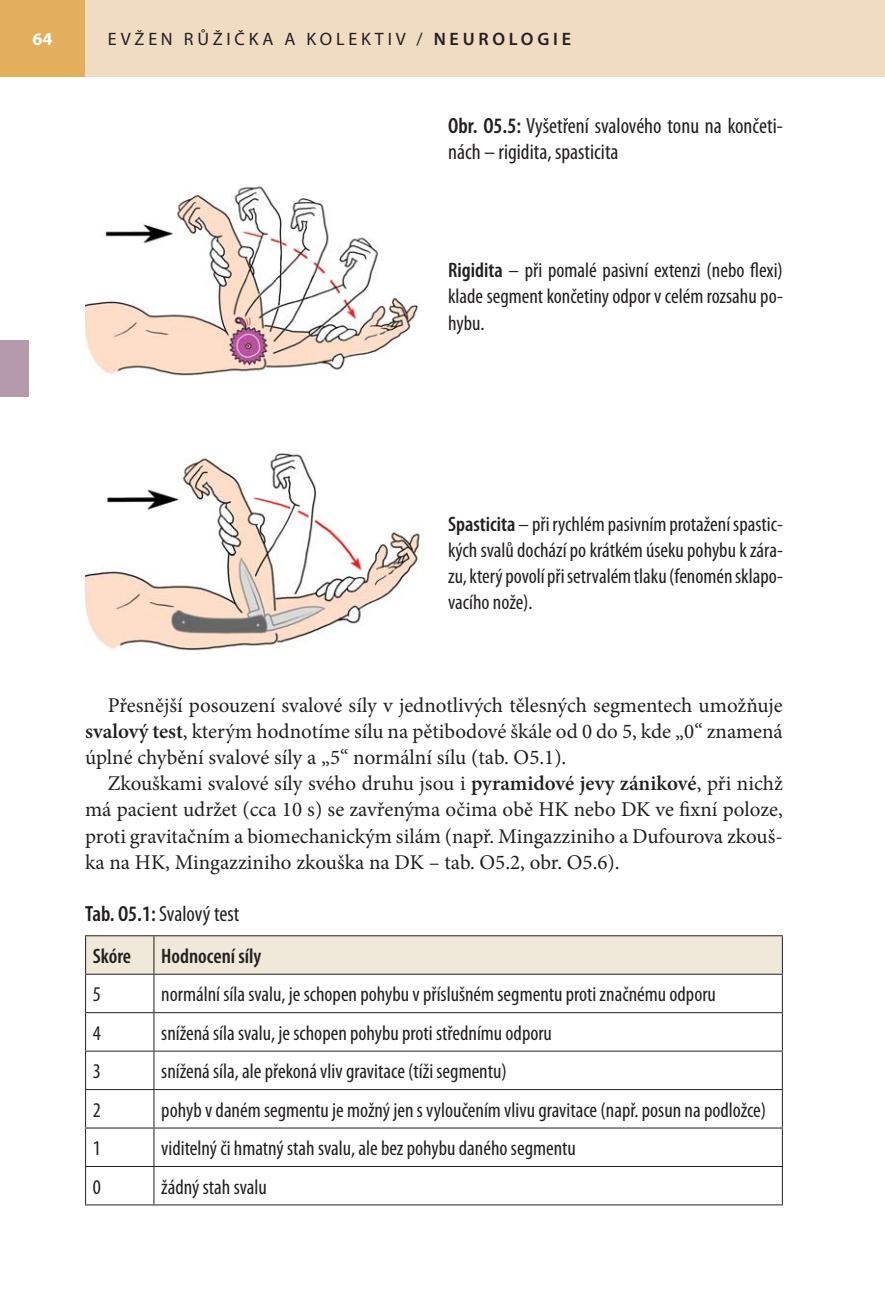
<style>
.page{position:relative;width:885px;height:1316px;background:#fff}
.page>*{position:absolute;margin:0;border:0;box-sizing:border-box;transform-origin:0 0}
.t1{font:condensed 22px/26.2px "Myriad Pro";color:#231f20}
.t2{font:condensed 21px/26.2px "Myriad Pro";color:#231f20;text-align:justify}
.t3{font:21px/26.2px "Minion Pro";color:#231f20;text-align:justify}
.t4{font:600 condensed 21px "Myriad Pro";color:#231f20}
.t5{font:18px "Myriad Pro";letter-spacing:.21em;color:#231f20}
.t6{font:700 18px "Myriad Pro";color:#fff}
.s1{font-weight:600}
</style>
<div class="page">
<div style="left:0;top:0;width:85px;height:77px;background:#e4af5c"></div>
<div style="left:85px;top:0;width:799px;height:77px;background:#f0dcc3"></div>
<img style="left:85px;top:186px;width:333px;height:190px">
<img style="left:85px;top:451px;width:339px;height:200px">
<div style="left:86px;top:936px;width:695px;height:37px;background:#f0e9d9"></div>
<hr style="left:85px;top:935px;width:697px;height:1px;background:#231f20">
<hr style="left:85px;top:973px;width:697px;height:1px;background:#231f20">
<hr style="left:85px;top:1012px;width:697px;height:1px;background:#231f20">
<hr style="left:85px;top:1050px;width:697px;height:1px;background:#231f20">
<hr style="left:85px;top:1088px;width:697px;height:1px;background:#231f20">
<hr style="left:85px;top:1127px;width:697px;height:1px;background:#231f20">
<hr style="left:85px;top:1165px;width:697px;height:1px;background:#231f20">
<hr style="left:85px;top:1204px;width:697px;height:1px;background:#231f20">
<hr style="left:85px;top:936px;width:1px;height:37px;background:#231f20">
<hr style="left:85px;top:974px;width:1px;height:38px;background:#231f20">
<hr style="left:85px;top:1013px;width:1px;height:37px;background:#231f20">
<hr style="left:85px;top:1051px;width:1px;height:37px;background:#231f20">
<hr style="left:85px;top:1089px;width:1px;height:38px;background:#231f20">
<hr style="left:85px;top:1128px;width:1px;height:37px;background:#231f20">
<hr style="left:85px;top:1166px;width:1px;height:38px;background:#231f20">
<hr style="left:153px;top:936px;width:1px;height:37px;background:#231f20">
<hr style="left:781px;top:936px;width:1px;height:37px;background:#231f20">
<hr style="left:153px;top:974px;width:1px;height:38px;background:#231f20">
<hr style="left:781px;top:974px;width:1px;height:38px;background:#231f20">
<hr style="left:153px;top:1013px;width:1px;height:37px;background:#231f20">
<hr style="left:781px;top:1013px;width:1px;height:37px;background:#231f20">
<hr style="left:153px;top:1051px;width:1px;height:37px;background:#231f20">
<hr style="left:781px;top:1051px;width:1px;height:37px;background:#231f20">
<hr style="left:153px;top:1089px;width:1px;height:38px;background:#231f20">
<hr style="left:781px;top:1089px;width:1px;height:38px;background:#231f20">
<hr style="left:153px;top:1128px;width:1px;height:37px;background:#231f20">
<hr style="left:781px;top:1128px;width:1px;height:37px;background:#231f20">
<hr style="left:153px;top:1166px;width:1px;height:38px;background:#231f20">
<hr style="left:781px;top:1166px;width:1px;height:38px;background:#231f20">
<div style="left:0;top:340px;width:28px;height:57px;background:#b59aac"></div>
<p class="t6" style="left:33px;top:32px;width:21px">64</p>
<p class="t5" style="left:108px;top:32px;width:464px">EVŽEN RŮŽIČKA A KOLEKTIV / <span class="s1">NEUROLOGIE</span></p>
<p class="t1" style="left:448px;top:115px;width:336px"><span class="s1">Obr. O5.5:</span> Vyšetření svalového tonu na končeti&shy;nách – rigidita, spasticita</p>
<p class="t2" style="left:448px;top:259px;width:336px"><span class="s1">Rigidita</span> – při pomalé pasivní extenzi (nebo flexi) klade segment končetiny odpor v celém rozsahu po&shy;hybu.</p>
<p class="t2" style="left:448px;top:512px;width:336px"><span class="s1">Spasticita</span> – při rychlém pasivním protažení spastic&shy;kých svalů dochází po krátkém úseku pohybu k zára&shy;zu, který povolí při setrvalém tlaku (fenomén sklapo&shy;vacího nože).</p>
<p class="t3" style="left:85px;top:693px;width:699px;text-indent:23px">Přesnější posouzení svalové síly v jednotlivých tělesných segmentech umožňuje <span class="s1">svalový test</span>, kterým hodnotíme sílu na pětibodové škále od 0 do 5, kde „0“ znamená úplné chybění svalové síly a „5“ normální sílu (tab. O5.1).</p>
<p class="t3" style="left:85px;top:772px;width:699px;text-indent:23px">Zkouškami svalové síly svého druhu jsou i <span class="s1">pyramidové jevy zánikové</span>, při nichž má pacient udržet (cca 10 s) se zavřenýma očima obě HK nebo DK ve fixní poloze, proti gravitačním a biomechanickým silám (např. Mingazziniho a Dufourova zkouš&shy;ka na HK, Mingazziniho zkouška na DK – tab. O5.2, obr. O5.6).</p>
<p class="t1" style="left:85px;top:903px;width:156px"><span class="s1">Tab. O5.1:</span> Svalový test</p>
<p class="t4" style="left:93px;top:947px;width:40px">Skóre</p>
<p class="t4" style="left:161px;top:947px;width:102px">Hodnocení síly</p>
<p class="t2" style="left:93px;top:983px;width:10px">5</p>
<p class="t2" style="left:161px;top:983px;width:556px">normální síla svalu, je schopen pohybu v příslušném segmentu proti značnému odporu</p>
<p class="t2" style="left:93px;top:1021px;width:10px">4</p>
<p class="t2" style="left:161px;top:1021px;width:392px">snížená síla svalu, je schopen pohybu proti střednímu odporu</p>
<p class="t2" style="left:93px;top:1060px;width:10px">3</p>
<p class="t2" style="left:161px;top:1060px;width:347px">snížená síla, ale překoná vliv gravitace (tíži segmentu)</p>
<p class="t2" style="left:93px;top:1098px;width:10px">2</p>
<p class="t2" style="left:161px;top:1098px;width:606px">pohyb v daném segmentu je možný jen s vyloučením vlivu gravitace (např. posun na podložce)</p>
<p class="t2" style="left:93px;top:1137px;width:10px">1</p>
<p class="t2" style="left:161px;top:1137px;width:416px">viditelný či hmatný stah svalu, ale bez pohybu daného segmentu</p>
<p class="t2" style="left:93px;top:1175px;width:10px">0</p>
<p class="t2" style="left:161px;top:1175px;width:107px">žádný stah svalu</p>
</div>
